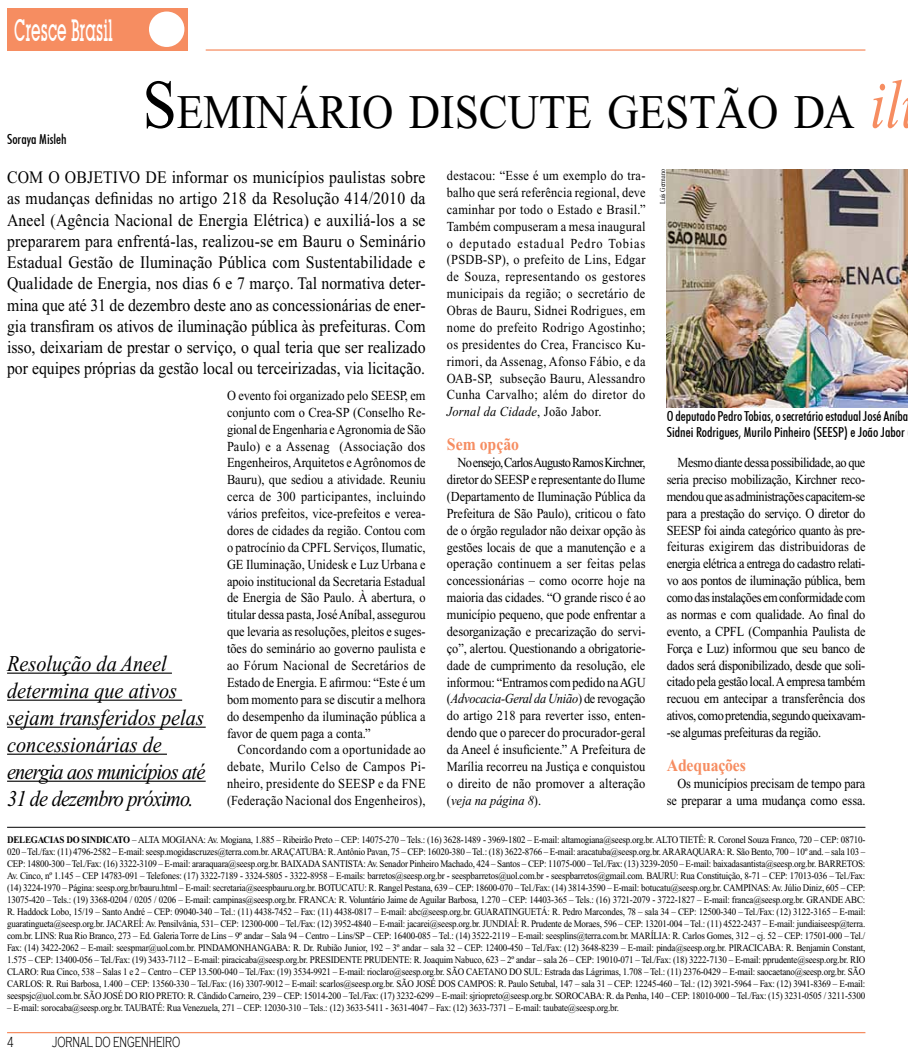
<style>
.page{position:relative;width:908px;height:1053px;background:#fff}
.page>*{position:absolute;margin:0;border:0;box-sizing:border-box;transform-origin:0 0}
.t1{font:48.12px "Times New Roman";color:#000;scale:.9 1}
.t2{font:500 30px "Lubalin Graph IT Cby BT";color:#fff;scale:.5 1}
.t3{font:italic 22.5px/27px "Times New Roman";color:#000;scale:.9 1}
.t4{font:17.5px/21.2px "Times New Roman";color:#000;text-align:justify;scale:.9 1}
.t5{font:700 17.5px "Times New Roman";letter-spacing:-.01em;color:#f68d61;scale:.9 1}
.t6{font:300 15px "Copperplate Gothic";color:#000;scale:.6 1}
.t7{font:13.75px/16.9px "Times New Roman";color:#000;text-align:justify;scale:.9 1}
.t8{font:500 condensed 13.75px/16.5px "Futura BT";color:#000}
.t9{font:10px/12px "Times New Roman";letter-spacing:-.02em;color:#000;text-align:justify;scale:.9 1}
.t10{font:7.5px "Times New Roman";color:#000;scale:.8 1}
.s1{font-size:68.75px}
.s2{font-style:italic;font-size:68.75px;color:#f68d61}
.s3{font-style:italic}
.s4{font-weight:700}
</style>
<div class="page">
<div style="left:7px;top:8px;width:181px;height:42px;background:#f68d61"></div>
<div style="left:149px;top:12px;width:35px;height:35px;background:#fff;border-radius:50%"></div>
<hr style="left:206px;top:49px;width:659px;height:2px;background:#f68d61">
<hr style="left:7px;top:1031px;width:858px;height:2px;background:#f68d61">
<hr style="left:7px;top:826px;width:858px;height:1px;background:#000">
<hr style="left:7px;top:672px;width:165px;height:1px;background:#000">
<hr style="left:7px;top:699px;width:175px;height:1px;background:#000">
<hr style="left:7px;top:726px;width:199px;height:1px;background:#000">
<hr style="left:7px;top:753px;width:160px;height:1px;background:#000">
<hr style="left:7px;top:780px;width:199px;height:1px;background:#000">
<img style="left:666px;top:169px;width:241px;height:238px">
<h2 class="t2" style="left:14px;top:12px;width:199px">Cresce Brasil</h2>
<h1 class="t1" style="left:142px;top:85px;width:844px"><span class="s1">S</span>EMINÁRIO DISCUTE GESTÃO DA <span class="s2">il</span></h1>
<h3 class="t8" style="left:7px;top:131px;width:61px">Soraya Misleh</h3>
<h3 class="t4" style="left:7px;top:167px;width:76px">Com oobjetivo</h3>
<p class="t4" style="left:7px;top:167px;width:466px;text-indent:138px">de informar os municípios paulistas sobre as mudanças definidas no artigo 218 da Resolução 414/2010 da Aneel (Agência Nacional de Energia Elétrica) e auxiliá-los a se prepararem para enfrentá-las, realizou-se em Bauru o Seminário Estadual Gestão de Iluminação Pública com Sustentabilidade e Qualidade de Energia, nos dias 6 e 7 março. Tal normativa deter&shy;mina que até 31 de dezembro deste ano as concessionárias de ener&shy;gia transfiram os ativos de iluminação pública às prefeituras. Com isso, deixariam de prestar o serviço, o qual teria que ser realizado por equipes próprias da gestão local ou terceirizadas, via licitação.</p>
<h3 class="t3" style="left:7px;top:650px;width:222px">Resolução da Aneel determina que ativos sejam transferidos pelas concessionárias de energia aos municípios até<br>31 de dezembro próximo.</h3>
<p class="t7" style="left:227px;top:387px;width:222px">O evento foi organizado pelo SEESP, em conjunto com o Crea-SP (Conselho Re&shy;gional de Engenharia e Agronomia de São Paulo) e a Assenag (Associação dos Engenheiros, Arquitetos e Agrônomos de Bauru), que sediou a atividade. Reuniu cerca de 300 participantes, incluindo vários prefeitos, vice-prefeitos e verea&shy;dores de cidades da região. Contou com o patrocínio da CPFL Serviços, Ilumatic, GE Iluminação, Unidesk e Luz Urbana e apoio institucional da Secretaria Estadual de Energia de São Paulo. À abertura, o titular dessa pasta, José Aníbal, assegurou que levaria as resoluções, pleitos e suges&shy;tões do seminário ao governo paulista e ao Fórum Nacional de Secretários de Estado de Energia. E afirmou: “Este é um bom momento para se discutir a melhora do desempenho da iluminação pública a favor de quem paga a conta.”</p>
<h3 class="t7" style="left:227px;top:741px;width:222px;text-indent:11px">Concordando com a oportunidade ao debate, Murilo Celso de Campos Pi&shy;nheiro, presidente do SEESP e da FNE (Federação Nacional dos Engenheiros),</h3>
<p class="t10" style="left:658px;top:204px;width:45px;rotate:-90deg">Luís Germano</p>
<p class="t7" style="left:446px;top:167px;width:222px">destacou: “Esse é um exemplo do tra&shy;balho que será referência regional, deve caminhar por todo o Estado e Brasil.” Também compuseram a mesa inaugural o deputado estadual Pedro Tobias (PSDB-SP), o prefeito de Lins, Edgar de Souza, representando os gestores municipais da região; o secretário de Obras de Bauru, Sidnei Rodrigues, em nome do prefeito Rodrigo Agostinho; os presidentes do Crea, Francisco Ku&shy;rimori, da Assenag, Afonso Fábio, e da OAB-SP, subseção Bauru, Alessandro Cunha Carvalho; além do diretor do <span class="s3">Jornal da Cidade</span>, João Jabor.</p>
<h3 class="t5" style="left:446px;top:434px;width:82px">Sem opção</h3>
<p class="t7" style="left:446px;top:454px;width:222px;text-indent:11px">No ensejo, Carlos Augusto Ramos Kirchner, diretor do SEESP e representante do Ilume (Departamento de Iluminação Pública da Prefeitura de São Paulo), criticou o fato de o órgão regulador não deixar opção às gestões locais de que a manutenção e a operação continuem a ser feitas pelas concessionárias – como ocorre hoje na maioria das cidades. “O grande risco é ao município pequeno, que pode enfrentar a desorganização e precarização do servi&shy;ço”, alertou. Questionando a obrigatorie&shy;dade de cumprimento da resolução, ele informou: “Entramos com pedido na AGU (<span class="s3">Advocacia-Geral da União</span>) de revogação do artigo 218 para reverter isso, enten&shy;dendo que o parecer do procurador-geral da Aneel é insuficiente.” A Prefeitura de Marília recorreu na Justiça e conquistou o direito de não promover a alteração (<span class="s3">veja na página 8</span>).</p>
<p class="t7" style="left:666px;top:454px;width:222px;text-indent:11px">Mesmo diante dessa possibilidade, ao que seria preciso mobilização, Kirchner reco&shy;mendou que as administrações capacitem-se para a prestação do serviço. O diretor do SEESP foi ainda categórico quanto às pre&shy;feituras exigirem das distribuidoras de energia elétrica a entrega do cadastro relati&shy;vo aos pontos de iluminação pública, bem como das instalações em conformidade com as normas e com qualidade. Ao final do evento, a CPFL (Companhia Paulista de Força e Luz) informou que seu banco de dados será disponibilizado, desde que soli&shy;citado pela gestão local. A empresa também recuou em antecipar a transferência dos ativos, como pretendia, segundo queixavam--se algumas prefeituras da região.</p>
<h3 class="t8" style="left:666px;top:407px;width:243px">O deputado Pedro Tobias, o secretário estadual José Aníba<br>Sidnei Rodrigues, Murilo Pinheiro (SEESP) e João Jabor</h3>
<h3 class="t5" style="left:666px;top:755px;width:89px">Adequações</h3>
<h3 class="t7" style="left:666px;top:774px;width:222px;text-align:right">Os municípios precisam de tempo para se preparar a uma mudança como essa.</h3>
<p class="t9" style="left:7px;top:833px;width:954px"><span class="s4">DELEGACIAS DO SINDICATO</span> – ALTA MOGIANA: Av. Mogiana, 1.885 – Ribeirão Preto – CEP: 14075-270 – Tels.: (16) 3628-1489 - 3969-1802 – E-mail: altamogiana@seesp.org.br. Alto Tietê: R. Coronel Souza Franco, 720 – CEP: 08710- 020 – Tel./fax: (11) 4796-2582 – E-mail: seesp.mogidascruzes@terra.com.br. ARAÇATUBA: R. Antônio Pavan, 75 – CEP: 16020-380 – Tel.: (18) 3622-8766 – E-mail: aracatuba@seesp.org.br. ARARAQUARA: R. São Bento, 700 – 10º and. – sala 103 – CEP: 14800-300 – Tel./Fax: (16) 3322-3109 – E-mail: araraquara@seesp.org.br. BAIXADA SANTISTA: Av. Senador Pinheiro Machado, 424 – Santos – CEP: 11075-000 – Tel./Fax: (13) 3239-2050 – E-mail: baixadasantista@seesp.org.br. BARRETOS:<br>Av. Cinco, nº 1.145 – CEP 14783-091 – Telefones: (17) 3322-7189 - 3324-5805 - 3322-8958 – E-mails: barretos@seesp.org.br - seespbarretos@uol.com.br - seespbarretos@gmail.com. BAURU: Rua Constituição, 8-71 – CEP: 17013-036 – Tel./Fax: (14) 3224-1970 – Página: seesp.org.br/bauru.html – E-mail: secretaria@seespbauru.org.br. BOTUCATU: R. Rangel Pestana, 639 – CEP: 18600-070 – Tel./Fax: (14) 3814-3590 – E-mail: botucatu@seesp.org.br. CAMPINAS: Av. Júlio Diniz, 605 – CEP:<br>13075-420 – Tels.: (19) 3368-0204 / 0205 / 0206 – E-mail: campinas@seesp.org.br. FRANCA: R. Voluntário Jaime de Aguilar Barbosa, 1.270 – CEP: 14403-365 – Tels.: (16) 3721-2079 - 3722-1827 – E-mail: franca@seesp.org.br. GRANDE ABC:<br>R. Haddock Lobo, 15/19 – Santo André – CEP: 09040-340 – Tel.: (11) 4438-7452 – Fax: (11) 4438-0817 – E-mail: abc@seesp.org.br. GUARATINGUETÁ: R. Pedro Marcondes, 78 – sala 34 – CEP: 12500-340 – Tel./Fax: (12) 3122-3165 – E-mail: guaratingueta@seesp.org.br. JACAREÍ: Av. Pensilvânia, 531– CEP: 12300-000 – Tel./Fax: (12) 3952-4840 – E-mail: jacarei@seesp.org.br. JUNDIAÍ: R. Prudente de Moraes, 596 – CEP: 13201-004 – Tel.: (11) 4522-2437 – E-mail: jundiaiseesp@terra. com.br. LINS: Rua Rio Branco, 273 – Ed. Galeria Torre de Lins – 9º andar – Sala 94 – Centro – Lins/SP – CEP: 16400-085 – Tel.: (14) 3522-2119 – E-mail: seesplins@terra.com.br. MARÍLIA: R. Carlos Gomes, 312 – cj. 52 – CEP: 17501-000 – Tel./ Fax: (14) 3422-2062 – E-mail: seespmar@uol.com.br. PINDAMONHANGABA: R. Dr. Rubião Junior, 192 – 3º andar – sala 32 – CEP: 12400-450 – Tel./Fax: (12) 3648-8239 – E-mail: pinda@seesp.org.br. PIRACICABA: R. Benjamin Constant, 1.575 – CEP: 13400-056 – Tel./Fax: (19) 3433-7112 – E-mail: piracicaba@seesp.org.br. PRESIDENTE PRUDENTE: R. Joaquim Nabuco, 623 – 2º andar – sala 26 – CEP: 19010-071 – Tel./Fax: (18) 3222-7130 – E-mail: pprudente@seesp.org.br. RIO CLARO: Rua Cinco, 538 – Salas 1 e 2 – Centro – CEP 13.500-040 – Tel./Fax: (19) 3534-9921 – E-mail: rioclaro@seesp.org.br. são caetano</p>
<p class="t9" style="left:7px;top:965px;width:954px;text-indent:502px">do sul : Estrada das Lágrimas, 1.708 – Tel.: (11) 2376-0429 – E-mail: saocaetano@seesp.org.br. SÃO CARLOS: R. Rui Barbosa, 1.400 – CEP: 13560-330 – Tel./Fax: (16) 3307-9012 – E-mail: scarlos@seesp.org.br. SÃO JOSÉ DOS CAMPOS: R. Paulo Setubal, 147 – sala 31 – CEP: 12245-460 – Tel.: (12) 3921-5964 – Fax: (12) 3941-8369 – E-mail: seespsjc@uol.com.br. SÃO JOSÉ DO RIO PRETO: R. Cândido Carneiro, 239 – CEP: 15014-200 – Tel./Fax: (17) 3232-6299 – E-mail: sjriopreto@seesp.org.br. SOROCABA: R. da Penha, 140 – CEP: 18010-000 – Tel./Fax: (15) 3231-0505 / 3211-5300</p>
<p class="t9" style="left:7px;top:1001px;width:681px">– E-mail: sorocaba@seesp.org.br. TAUBATÉ: Rua Venezuela, 271 – CEP: 12030-310 – Tels.: (12) 3633-5411 - 3631-4047 – Fax: (12) 3633-7371 – E-mail: taubate@seesp.org.br.</p>
<h3 class="t6" style="left:7px;top:1033px;width:12px">4</h3>
<h3 class="t6" style="left:52px;top:1033px;width:215px">JORNAL DO ENGENHEIRO</h3>
</div>
